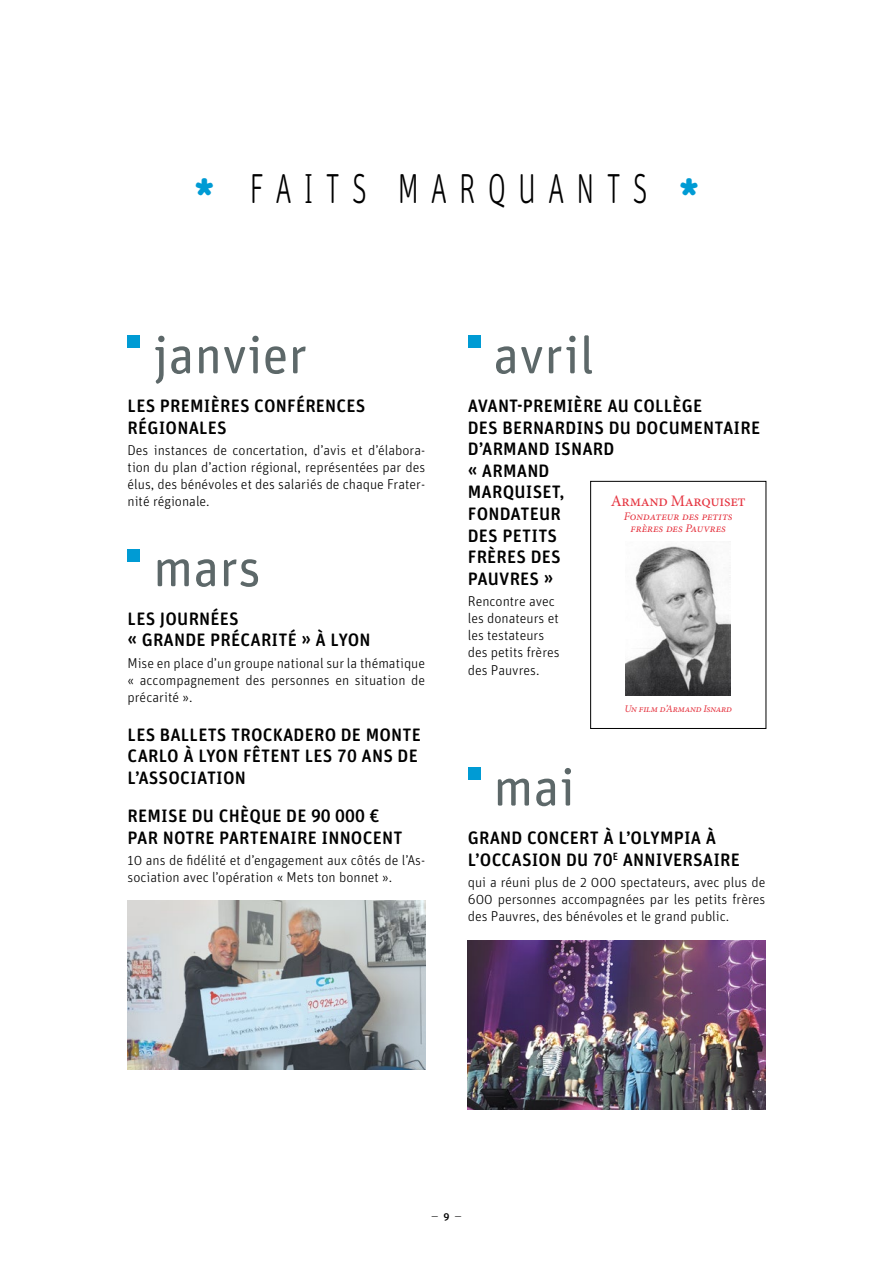
<style>
.page{position:relative;width:893px;height:1263px;background:#fff}
.page>*{position:absolute;margin:0;border:0;box-sizing:border-box;transform-origin:0 0}
.t1{font:52.5px "Unit Rounded OT";color:#5d6869}
.t2{font:300 42px "Unit Rounded OT";letter-spacing:.41em;color:#000;scale:.7 1}
.t3{font:500 18px/21.6px "Unit Rounded OT";letter-spacing:.01em;color:#000}
.t4{font:16.05px "Minion Pro";letter-spacing:-.02em;color:#e53440}
.t5{font:300 14.25px/17.1px "Unit Rounded OT";color:#000;text-align:justify}
.t6{font:italic 11.7px/11.7px "Minion Pro";color:#e53440;text-align:center}
.t7{font:300 10.5px "Unit Rounded OT";color:#000}
.t8{font:italic 10.2px "Minion Pro";letter-spacing:-.02em;color:#e53440}
.s1{font-weight:900;color:#009bd4}
.s2{font-weight:500}
</style>
<div class="page">
<div style="left:128px;top:335px;width:12px;height:13px;background:#009bd4"></div>
<div style="left:128px;top:549px;width:12px;height:12px;background:#009bd4"></div>
<div style="left:468px;top:335px;width:12px;height:13px;background:#009bd4"></div>
<div style="left:468px;top:767px;width:12px;height:13px;background:#009bd4"></div>
<img style="left:128px;top:901px;width:297px;height:169px">
<img style="left:468px;top:941px;width:297px;height:169px">
<div style="left:590px;top:481px;width:176px;height:248px;border:1px solid #000"></div>
<img style="left:625px;top:546px;width:106px;height:149px">
<h2 class="t2" style="left:194px;top:165px;width:723px"><span class="s1">*</span> FAITS MARQUANTS <span class="s1">*</span></h2>
<h1 class="t1" style="left:153px;top:324px;width:156px">janvier</h1>
<p class="t3" style="left:128px;top:395px;width:239px">LES PREMIÈRES CONFÉRENCES<br>RÉGIONALES</p>
<p class="t5" style="left:128px;top:442px;width:299px">Des instances de concertation, d’avis et d’élabora&shy;tion du plan d’action régional, représentées par des élus, des bénévoles et des salariés de chaque Frater&shy;nité régionale.</p>
<h1 class="t1" style="left:153px;top:537px;width:109px">mars</h1>
<p class="t3" style="left:128px;top:608px;width:245px">LES JOURNÉES<br>« GRANDE PRÉCARITÉ » À LYON</p>
<p class="t5" style="left:128px;top:654px;width:299px">Mise en place d’un groupe national sur la thématique « accompagnement des personnes en situation de précarité ».</p>
<p class="t3" style="left:128px;top:723px;width:295px">LES BALLETS TROCKADERO DE MONTE<br>CARLO À LYON FÊTENT LES 70 ANS DE<br>L’ASSOCIATION</p>
<p class="t3" style="left:128px;top:805px;width:276px">REMISE DU CHÈQUE DE 90 000 €<br>PAR NOTRE PARTENAIRE INNOCENT</p>
<p class="t5" style="left:128px;top:852px;width:299px">10 ans de fidélité et d’engagement aux côtés de l’As&shy;sociation avec l’opération « Mets ton bonnet ».</p>
<h1 class="t1" style="left:493px;top:324px;width:102px">avril</h1>
<p class="t3" style="left:468px;top:395px;width:294px">AVANT-PREMIÈRE AU COLLÈGE<br>DES BERNARDINS DU DOCUMENTAIRE<br>D’ARMAND ISNARD<br>« ARMAND<br>MARQUISET,<br>FONDATEUR<br>DES PETITS<br>FRÈRES DES<br>PAUVRES »</p>
<p class="t5" style="left:468px;top:593px;width:93px;text-align:left">Rencontre avec les donateurs et les testateurs des petits frères des Pauvres.</p>
<p class="t4" style="left:611px;top:490px;width:136px">Armand Marquiset</p>
<p class="t6" style="left:624px;top:510px;width:110px">Fondateur des petits frères des Pauvres</p>
<p class="t8" style="left:625px;top:702px;width:109px">Un film d’Armand Isnard</p>
<h1 class="t1" style="left:493px;top:756px;width:83px">mai</h1>
<p class="t3" style="left:468px;top:827px;width:274px">GRAND CONCERT À L’OLYMPIA À<br>L’OCCASION DU 70<sup>E</sup> ANNIVERSAIRE</p>
<p class="t5" style="left:468px;top:874px;width:299px">qui a réuni plus de 2 000 spectateurs, avec plus de 600 personnes accompagnées par les petits frères des Pauvres, des bénévoles et le grand public.</p>
<p class="t7" style="left:431px;top:1210px;width:32px">— <span class="s2">9</span> —</p>
</div>
